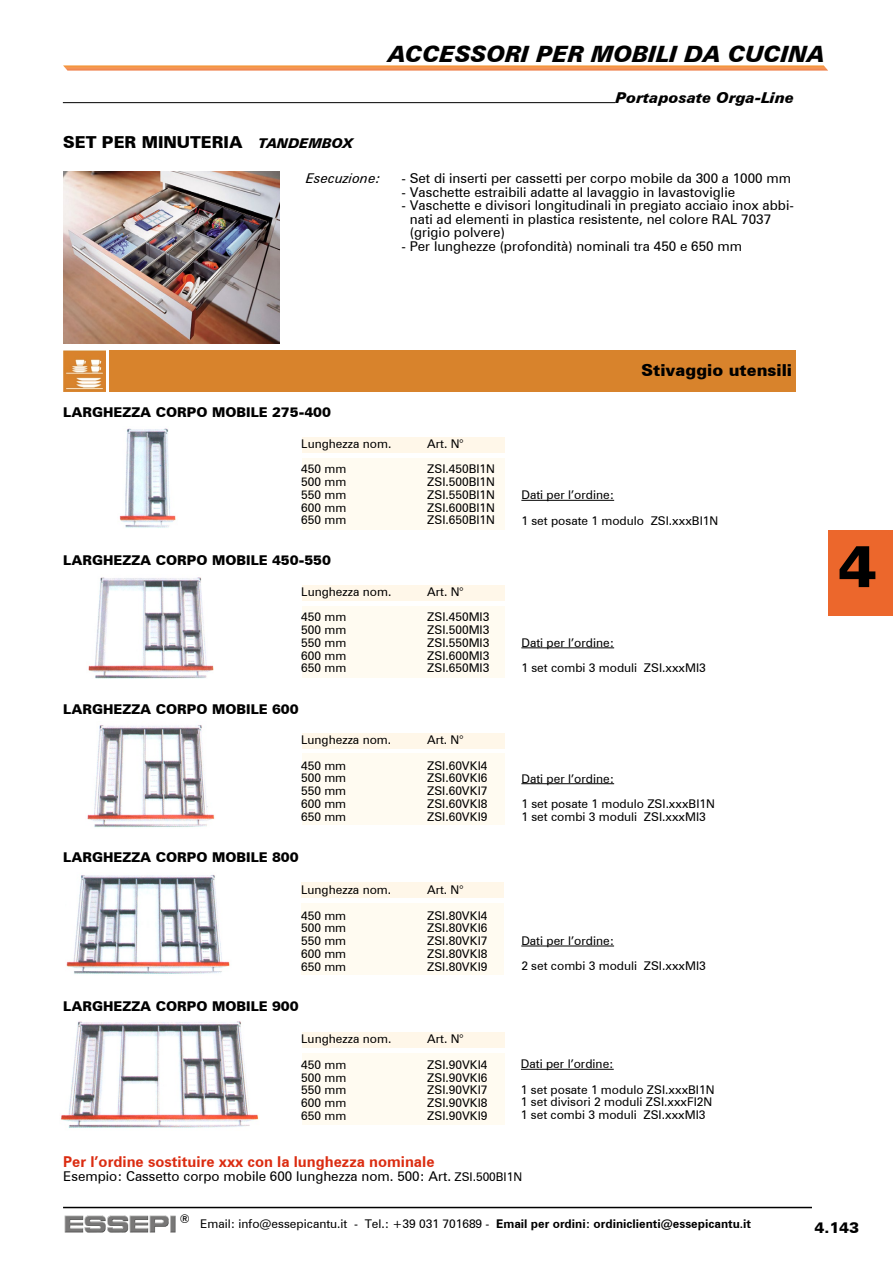
<style>
.page{position:relative;width:893px;height:1263px;background:#fff}
.page>*{position:absolute;margin:0;border:0;box-sizing:border-box;transform-origin:0 0}
.t1{font:900 58.65px "Zurich BT";color:#000}
.t2{font:italic 900 22.5px "Zurich BT";color:#000}
.t3{font:900 16.5px "Zurich BT";color:#000}
.t4{font:700 15px "Zurich BT";color:#db2c11}
.t5{font:italic 900 15px "Zurich BT";color:#000}
.t6{font:900 15px "Zurich BT";color:#000}
.t7{font:13.5px/13.5px "Zurich BT";color:#000}
.t8{font:900 13.5px "Zurich BT";color:#000}
.t9{font:italic 13.5px "Zurich BT";color:#000}
.t10{font:12px/25.5px "Zurich BT";color:#000}
.s1{font-style:italic;font-size:13.5px}
.s2{font-size:12px}
.s3{font-weight:700}
</style>
<div class="page">
<div style="left:828px;top:531px;width:65px;height:85px;background:#ec672c"></div>
<svg style="left:63px;top:65px;width:765px;height:6px;background:#f4a065"></svg>
<img style="left:64px;top:1215px;width:112px;height:18px">
<hr style="left:63px;top:1207px;width:749px;height:1px;background:#000">
<div style="left:302px;top:437px;width:203px;height:16px;background:#fff7e9"></div>
<div style="left:302px;top:458px;width:203px;height:71px;background:#fffbf1"></div>
<div style="left:302px;top:585px;width:203px;height:16px;background:#fff7e9"></div>
<div style="left:302px;top:606px;width:203px;height:71px;background:#fffbf1"></div>
<div style="left:302px;top:733px;width:203px;height:15px;background:#fff7e9"></div>
<div style="left:302px;top:753px;width:203px;height:72px;background:#fffbf1"></div>
<div style="left:301px;top:882px;width:203px;height:16px;background:#fff7e9"></div>
<div style="left:301px;top:903px;width:203px;height:71px;background:#fffbf1"></div>
<div style="left:302px;top:1032px;width:203px;height:16px;background:#fff7e9"></div>
<div style="left:302px;top:1053px;width:203px;height:71px;background:#fffbf1"></div>
<div style="left:109px;top:350px;width:686px;height:42px;background:#d8832c"></div>
<img style="left:64px;top:350px;width:41px;height:42px">
<img style="left:63px;top:172px;width:216px;height:172px">
<img style="left:119px;top:428px;width:57px;height:100px">
<img style="left:88px;top:577px;width:126px;height:101px">
<img style="left:87px;top:725px;width:128px;height:103px">
<img style="left:66px;top:875px;width:164px;height:99px">
<img style="left:60px;top:1021px;width:199px;height:107px">
<hr style="left:521px;top:500px;width:93px;height:1px;background:#000">
<hr style="left:521px;top:647px;width:93px;height:1px;background:#000">
<hr style="left:521px;top:783px;width:93px;height:1px;background:#000">
<hr style="left:521px;top:1069px;width:93px;height:1px;background:#000">
<hr style="left:521px;top:946px;width:93px;height:1px;background:#000">
<hr style="left:63px;top:102px;width:552px;height:1px;background:#000">
<h2 class="t2" style="left:388px;top:40px;width:438px">ACCESSORI PER MOBILI DA CUCINA</h2>
<h3 class="t3" style="left:63px;top:133px;width:291px">SET PER MINUTERIA <span class="s1">TANDEMBOX</span></h3>
<p class="t5" style="left:616px;top:88px;width:180px">Portaposate Orga-Line</p>
<p class="t9" style="left:306px;top:170px;width:76px">Esecuzione:</p>
<p class="t7" style="left:401px;top:171px;width:391px">- Set di inserti per cassetti per corpo mobile da 300 a 1000 mm</p>
<p class="t7" style="left:401px;top:185px;width:335px">- Vaschette estraibili adatte al lavaggio in lavastoviglie</p>
<p class="t7" style="left:410px;top:198px;width:385px;text-indent:-9px">- Vaschette e divisori longitudinali in pregiato acciaio inox abbi&shy;nati ad elementi in plastica resistente, nel colore RAL 7037 (grigio polvere)</p>
<p class="t7" style="left:401px;top:239px;width:342px">- Per lunghezze (profondità) nominali tra 450 e 650 mm</p>
<p class="t8" style="left:63px;top:404px;width:269px">LARGHEZZA CORPO MOBILE 275-400</p>
<p class="t10" style="left:301px;top:431px;width:92px">Lunghezza nom.</p>
<p class="t10" style="left:427px;top:431px;width:38px">Art. N°</p>
<p class="t10" style="left:301px;top:456px;width:47px">450 mm</p>
<p class="t10" style="left:427px;top:456px;width:69px">ZSI.450BI1N</p>
<p class="t10" style="left:301px;top:469px;width:47px">500 mm</p>
<p class="t10" style="left:427px;top:469px;width:69px">ZSI.500BI1N</p>
<p class="t10" style="left:301px;top:482px;width:47px">550 mm</p>
<p class="t10" style="left:427px;top:482px;width:69px">ZSI.550BI1N</p>
<p class="t10" style="left:301px;top:494px;width:47px">600 mm</p>
<p class="t10" style="left:427px;top:494px;width:69px">ZSI.600BI1N</p>
<p class="t10" style="left:301px;top:507px;width:47px">650 mm</p>
<p class="t10" style="left:427px;top:507px;width:69px">ZSI.650BI1N</p>
<p class="t8" style="left:63px;top:552px;width:269px">LARGHEZZA CORPO MOBILE 450-550</p>
<p class="t10" style="left:301px;top:579px;width:92px">Lunghezza nom.</p>
<p class="t10" style="left:427px;top:579px;width:38px">Art. N°</p>
<p class="t10" style="left:301px;top:604px;width:47px">450 mm</p>
<p class="t10" style="left:427px;top:604px;width:64px">ZSI.450MI3</p>
<p class="t10" style="left:301px;top:617px;width:47px">500 mm</p>
<p class="t10" style="left:427px;top:617px;width:64px">ZSI.500MI3</p>
<p class="t10" style="left:301px;top:630px;width:47px">550 mm</p>
<p class="t10" style="left:427px;top:630px;width:64px">ZSI.550MI3</p>
<p class="t10" style="left:301px;top:642px;width:47px">600 mm</p>
<p class="t10" style="left:427px;top:642px;width:64px">ZSI.600MI3</p>
<p class="t10" style="left:301px;top:655px;width:47px">650 mm</p>
<p class="t10" style="left:427px;top:655px;width:64px">ZSI.650MI3</p>
<p class="t8" style="left:63px;top:700px;width:237px">LARGHEZZA CORPO MOBILE 600</p>
<p class="t10" style="left:301px;top:727px;width:92px">Lunghezza nom.</p>
<p class="t10" style="left:427px;top:727px;width:38px">Art. N°</p>
<p class="t10" style="left:301px;top:752px;width:47px">450 mm</p>
<p class="t10" style="left:427px;top:752px;width:62px">ZSI.60VKI4</p>
<p class="t10" style="left:301px;top:765px;width:47px">500 mm</p>
<p class="t10" style="left:427px;top:765px;width:62px">ZSI.60VKI6</p>
<p class="t10" style="left:301px;top:778px;width:47px">550 mm</p>
<p class="t10" style="left:427px;top:778px;width:62px">ZSI.60VKI7</p>
<p class="t10" style="left:301px;top:791px;width:47px">600 mm</p>
<p class="t10" style="left:427px;top:791px;width:62px">ZSI.60VKI8</p>
<p class="t10" style="left:301px;top:803px;width:47px">650 mm</p>
<p class="t10" style="left:427px;top:803px;width:62px">ZSI.60VKI9</p>
<p class="t8" style="left:63px;top:849px;width:237px">LARGHEZZA CORPO MOBILE 800</p>
<p class="t10" style="left:301px;top:877px;width:92px">Lunghezza nom.</p>
<p class="t10" style="left:427px;top:877px;width:38px">Art. N°</p>
<p class="t10" style="left:301px;top:902px;width:47px">450 mm</p>
<p class="t10" style="left:427px;top:902px;width:62px">ZSI.80VKI4</p>
<p class="t10" style="left:301px;top:915px;width:47px">500 mm</p>
<p class="t10" style="left:427px;top:915px;width:62px">ZSI.80VKI6</p>
<p class="t10" style="left:301px;top:928px;width:47px">550 mm</p>
<p class="t10" style="left:427px;top:928px;width:62px">ZSI.80VKI7</p>
<p class="t10" style="left:301px;top:941px;width:47px">600 mm</p>
<p class="t10" style="left:427px;top:941px;width:62px">ZSI.80VKI8</p>
<p class="t10" style="left:301px;top:953px;width:47px">650 mm</p>
<p class="t10" style="left:427px;top:953px;width:62px">ZSI.80VKI9</p>
<p class="t8" style="left:63px;top:998px;width:237px">LARGHEZZA CORPO MOBILE 900</p>
<p class="t10" style="left:301px;top:1026px;width:92px">Lunghezza nom.</p>
<p class="t10" style="left:427px;top:1026px;width:38px">Art. N°</p>
<p class="t10" style="left:301px;top:1052px;width:47px">450 mm</p>
<p class="t10" style="left:427px;top:1052px;width:62px">ZSI.90VKI4</p>
<p class="t10" style="left:301px;top:1064px;width:47px">500 mm</p>
<p class="t10" style="left:427px;top:1064px;width:62px">ZSI.90VKI6</p>
<p class="t10" style="left:301px;top:1077px;width:47px">550 mm</p>
<p class="t10" style="left:427px;top:1077px;width:62px">ZSI.90VKI7</p>
<p class="t10" style="left:301px;top:1090px;width:47px">600 mm</p>
<p class="t10" style="left:427px;top:1090px;width:62px">ZSI.90VKI8</p>
<p class="t10" style="left:301px;top:1103px;width:47px">650 mm</p>
<p class="t10" style="left:427px;top:1103px;width:62px">ZSI.90VKI9</p>
<h3 class="t3" style="left:641px;top:360px;width:152px">Stivaggio utensili</h3>
<p class="t10" style="left:521px;top:482px;width:198px">Dati per l’ordine:<br>1 set posate 1 modulo ZSI.xxxBI1N</p>
<p class="t10" style="left:521px;top:630px;width:186px">Dati per l’ordine:<br>1 set combi 3 moduli ZSI.xxxMI3</p>
<p class="t10" style="left:521px;top:765px;width:195px">Dati per l’ordine:<br>1 set posate 1 modulo ZSI.xxxBI1N</p>
<p class="t10" style="left:521px;top:804px;width:186px">1 set combi 3 moduli ZSI.xxxMI3</p>
<p class="t10" style="left:521px;top:928px;width:186px">Dati per l’ordine:<br>2 set combi 3 moduli ZSI.xxxMI3</p>
<p class="t10" style="left:521px;top:1051px;width:195px">Dati per l’ordine:<br>1 set posate 1 modulo ZSI.xxxBI1N</p>
<p class="t10" style="left:521px;top:1096px;width:193px;line-height:12.8px">1 set divisori 2 moduli ZSI.xxxFI2N<br>1 set combi 3 moduli ZSI.xxxMI3</p>
<p class="t4" style="left:63px;top:1153px;width:373px">Per l’ordine sostituire xxx con la lunghezza nominale</p>
<p class="t7" style="left:63px;top:1169px;width:460px">Esempio: Cassetto corpo mobile 600 lunghezza nom. 500: Art. <span class="s2">ZSI.500BI1N</span></p>
<p class="t10" style="left:180px;top:1210px;width:573px">® Email: info@essepicantu.it - Tel.: +39 031 701689 - <span class="s3">Email per ordini: ordiniclienti@essepicantu.it</span></p>
<h1 class="t1" style="left:838px;top:531px;width:40px">4</h1>
<p class="t6" style="left:815px;top:1219px;width:46px">4.143</p>
</div>
